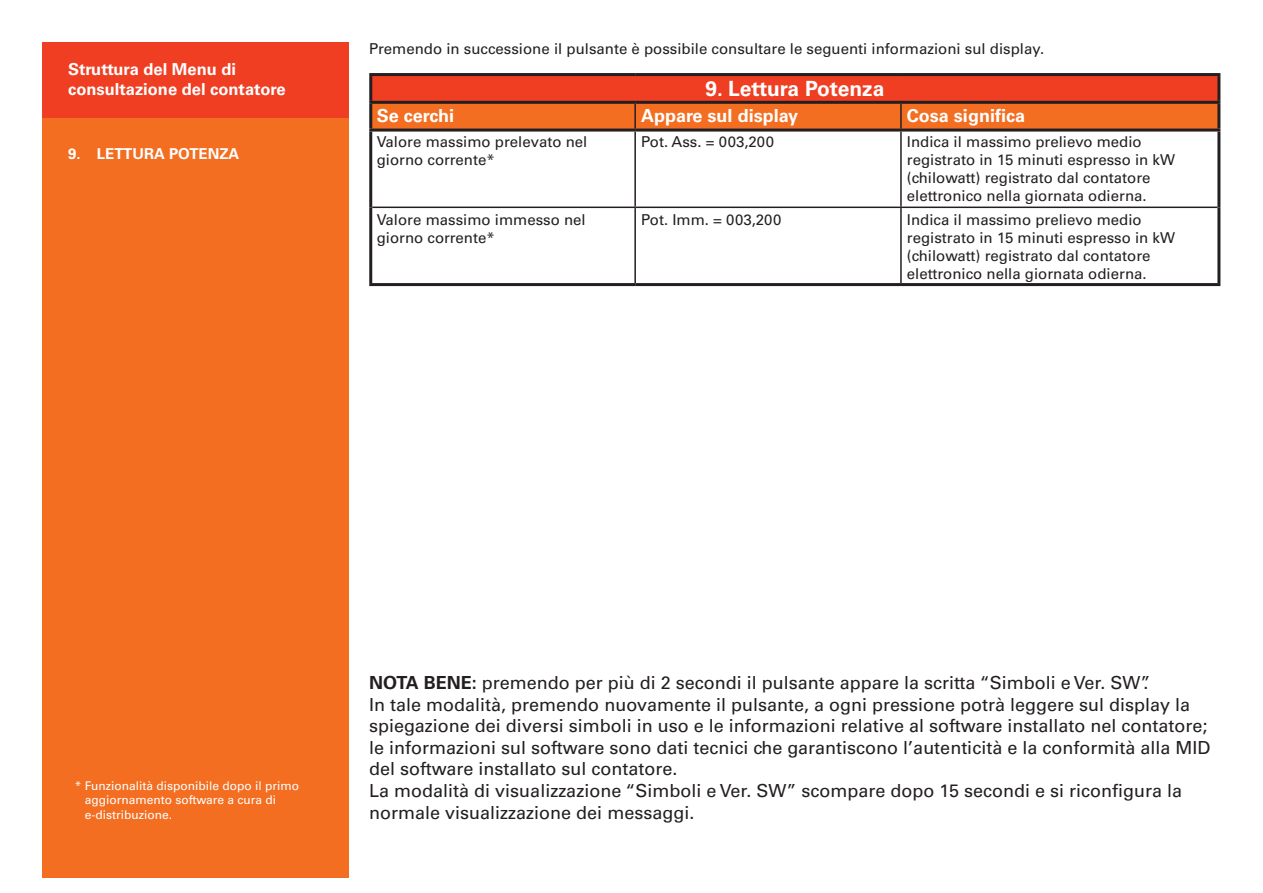
<style>
.page{position:relative;width:1263px;height:893px;background:#fff}
.page>*{position:absolute;margin:0;border:0;box-sizing:border-box;transform-origin:0 0}
.t1{font:700 21px "Univers";color:#fff}
.t2{font:18px/21.6px "Univers";color:#231f20}
.t3{font:700 18px "Univers";color:#fff}
.t4{font:700 16.5px/19.8px "Univers";color:#fff}
.t5{font:15px/18px "Univers";color:#231f20}
.t6{font:700 15px "Univers";color:#fff}
.t7{font:12px "Univers";color:#fff}
.s1{font-weight:700}
</style>
<div class="page">
<div style="left:371px;top:75px;width:848px;height:27px;background:#ef3e22"></div>
<div style="left:372px;top:104px;width:845px;height:25px;background:#f36e21"></div>
<hr style="left:634px;top:104px;width:2px;height:25px;background:#231f20">
<hr style="left:900px;top:104px;width:2px;height:25px;background:#231f20">
<hr style="left:634px;top:132px;width:2px;height:75px;background:#231f20">
<hr style="left:900px;top:132px;width:2px;height:75px;background:#231f20">
<hr style="left:372px;top:207px;width:263px;height:1px;background:#231f20">
<hr style="left:635px;top:207px;width:266px;height:1px;background:#231f20">
<hr style="left:634px;top:208px;width:2px;height:75px;background:#231f20">
<hr style="left:901px;top:207px;width:316px;height:1px;background:#231f20">
<hr style="left:900px;top:208px;width:2px;height:75px;background:#231f20">
<hr style="left:369px;top:132px;width:3px;height:75px;background:#231f20">
<hr style="left:1217px;top:132px;width:3px;height:75px;background:#231f20">
<hr style="left:369px;top:207px;width:3px;height:76px;background:#231f20">
<hr style="left:1217px;top:207px;width:3px;height:76px;background:#231f20">
<hr style="left:369px;top:283px;width:266px;height:3px;background:#231f20">
<hr style="left:635px;top:283px;width:266px;height:3px;background:#231f20">
<hr style="left:901px;top:283px;width:319px;height:3px;background:#231f20">
<hr style="left:369px;top:73px;width:266px;height:3px;background:#231f20">
<hr style="left:369px;top:76px;width:3px;height:25px;background:#231f20">
<hr style="left:635px;top:73px;width:266px;height:3px;background:#231f20">
<hr style="left:901px;top:73px;width:319px;height:3px;background:#231f20">
<hr style="left:1217px;top:76px;width:3px;height:25px;background:#231f20">
<hr style="left:369px;top:104px;width:3px;height:25px;background:#231f20">
<hr style="left:1217px;top:104px;width:3px;height:25px;background:#231f20">
<hr style="left:369px;top:101px;width:266px;height:3px;background:#231f20">
<hr style="left:635px;top:101px;width:266px;height:3px;background:#231f20">
<hr style="left:901px;top:101px;width:319px;height:3px;background:#231f20">
<hr style="left:369px;top:129px;width:266px;height:3px;background:#231f20">
<hr style="left:635px;top:129px;width:266px;height:3px;background:#231f20">
<hr style="left:901px;top:129px;width:319px;height:3px;background:#231f20">
<div style="left:43px;top:43px;width:306px;height:835px;background:#f36e21"></div>
<div style="left:43px;top:43px;width:306px;height:75px;background:#ef3e22"></div>
<p class="t4" style="left:68px;top:60px;width:219px">Struttura del Menu di consultazione del contatore</p>
<p class="t6" style="left:68px;top:145px;width:173px">9. LETTURA POTENZA</p>
<p class="t5" style="left:369px;top:40px;width:676px">Premendo in successione il pulsante è possibile consultare le seguenti informazioni sul display.</p>
<p class="t1" style="left:705px;top:77px;width:181px">9. Lettura Potenza</p>
<p class="t3" style="left:377px;top:105px;width:79px">Se cerchi</p>
<p class="t3" style="left:641px;top:105px;width:159px">Appare sul display</p>
<p class="t3" style="left:907px;top:105px;width:120px">Cosa significa</p>
<p class="t5" style="left:377px;top:133px;width:212px">Valore massimo prelevato nel giorno corrente*</p>
<p class="t5" style="left:641px;top:133px;width:134px">Pot. Ass. = 003,200</p>
<p class="t5" style="left:907px;top:133px;width:270px">Indica il massimo prelievo medio registrato in 15 minuti espresso in kW (chilowatt) registrato dal contatore elettronico nella giornata odierna.</p>
<p class="t5" style="left:377px;top:210px;width:210px">Valore massimo immesso nel giorno corrente*</p>
<p class="t5" style="left:641px;top:210px;width:142px">Pot. Imm. = 003,200</p>
<p class="t5" style="left:907px;top:210px;width:270px">Indica il massimo prelievo medio registrato in 15 minuti espresso in kW (chilowatt) registrato dal contatore elettronico nella giornata odierna.</p>
<p class="t7" style="left:75px;top:778px;width:226px">* Funzionalità disponibile dopo il primo</p>
<p class="t7" style="left:85px;top:793px;width:193px">aggiornamento software a cura di</p>
<p class="t7" style="left:85px;top:807px;width:89px">e-distribuzione.</p>
<p class="t2" style="left:369px;top:672px;width:783px"><span class="s1">NOTA BENE:</span> premendo per più di 2 secondi il pulsante appare la scritta “Simboli e Ver. SW”.</p>
<p class="t2" style="left:369px;top:693px;width:843px">In tale modalità, premendo nuovamente il pulsante, a ogni pressione potrà leggere sul display la spiegazione dei diversi simboli in uso e le informazioni relative al software installato nel contatore; le informazioni sul software sono dati tecnici che garantiscono l’autenticità e la conformità alla MID del software installato sul contatore.</p>
<p class="t2" style="left:369px;top:780px;width:814px">La modalità di visualizzazione “Simboli e Ver. SW” scompare dopo 15 secondi e si riconfigura la normale visualizzazione dei messaggi.</p>
</div>
